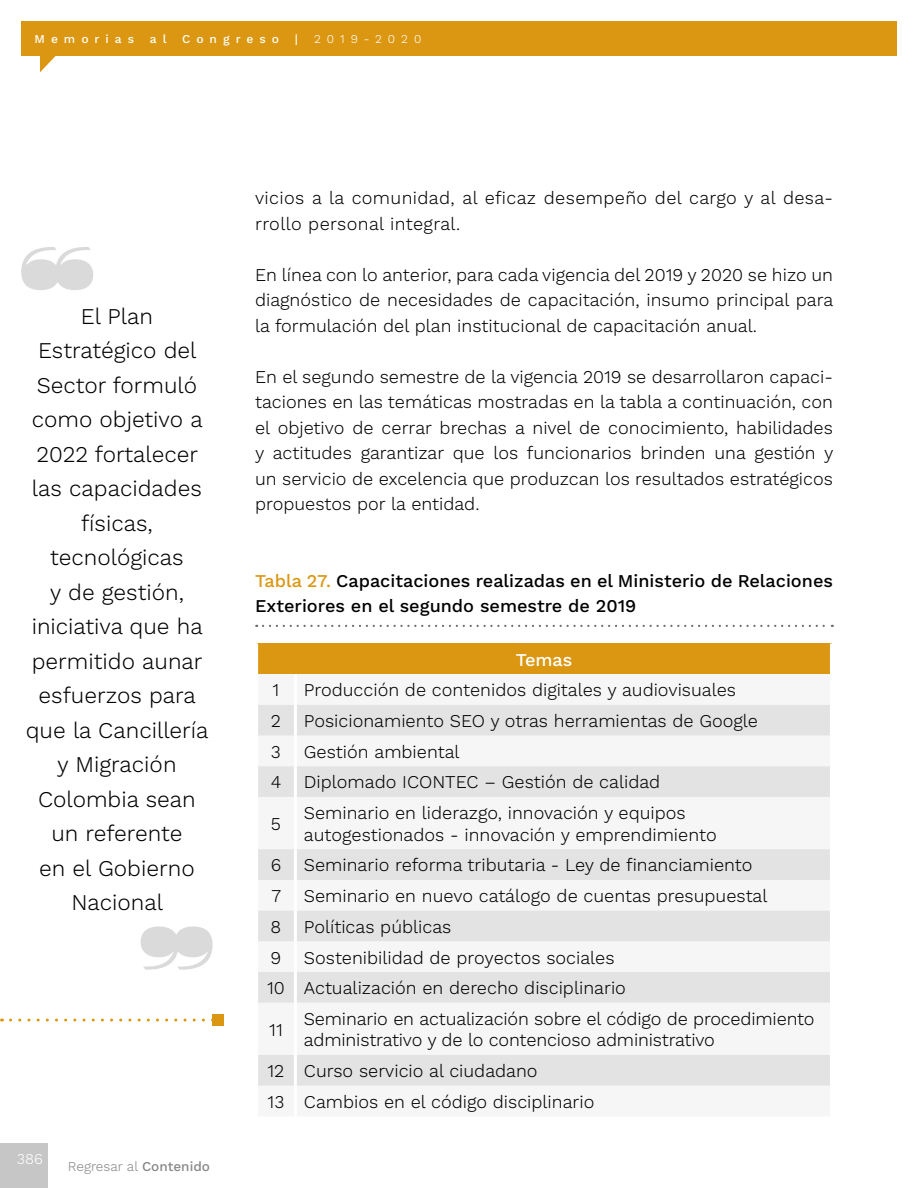
<style>
.page{position:relative;width:918px;height:1188px;background:#fff}
.page>*{position:absolute;margin:0;border:0;box-sizing:border-box;transform-origin:0 0}
.t1{font:300 22.5px/34.5px "Work Sans";color:#000;text-align:center}
.t2{font:300 18px/25.5px "Work Sans";color:#000}
.t3{font:500 18px/25.5px "Work Sans";color:#000}
.t4{font:300 18px/25.5px "Work Sans";letter-spacing:.02em;color:#000}
.t5{font:500 18px "Work Sans";color:#fff}
.t6{font:300 15px "Work Sans";color:#fff}
.t7{font:300 13.5px "Work Sans";color:#878787}
.t8{font:500 12px "Work Sans";letter-spacing:.5em;color:#fff}
.t9{font:300 12px "Work Sans";letter-spacing:.5em;color:#fff}
.s1{font-weight:500}
.s2{color:#db9711}
</style>
<div class="page">
<div style="left:0;top:1143px;width:47px;height:45px;background:#c6c6c6"></div>
<div style="left:21px;top:21px;width:876px;height:35px;background:#db9711"></div>
<svg style="left:40px;top:56px;width:16px;height:16px"></svg>
<svg style="left:263px;top:625px;width:570px;height:2px"></svg>
<div style="left:257px;top:644px;width:574px;height:30px;background:#db9711"></div>
<svg style="left:258px;top:705px;width:572px;height:381px;fill:#f6f6f6"></svg>
<hr style="left:255px;top:644px;width:3px;height:30px;background:#fff">
<hr style="left:830px;top:644px;width:3px;height:30px;background:#fff">
<hr style="left:294px;top:705px;width:3px;height:31px;background:#fff">
<hr style="left:294px;top:736px;width:3px;height:30px;background:#fff">
<hr style="left:294px;top:766px;width:3px;height:31px;background:#fff">
<hr style="left:294px;top:797px;width:3px;height:52px;background:#fff">
<hr style="left:294px;top:849px;width:3px;height:31px;background:#fff">
<hr style="left:294px;top:880px;width:3px;height:31px;background:#fff">
<hr style="left:294px;top:911px;width:3px;height:30px;background:#fff">
<hr style="left:294px;top:941px;width:3px;height:31px;background:#fff">
<hr style="left:294px;top:972px;width:3px;height:31px;background:#fff">
<hr style="left:294px;top:1003px;width:3px;height:52px;background:#fff">
<hr style="left:294px;top:1055px;width:3px;height:31px;background:#fff">
<svg style="left:21px;top:247px;width:72px;height:43px"></svg>
<svg style="left:11px;top:1019px;width:201px;height:3px"></svg>
<div style="left:212px;top:1014px;width:12px;height:12px;background:#db9711"></div>
<svg style="left:141px;top:926px;width:72px;height:44px"></svg>
<p class="t8" style="left:35px;top:32px;width:101px">Memorias</p>
<p class="t8" style="left:150px;top:32px;width:18px">a l</p>
<p class="t8" style="left:182px;top:32px;width:98px">Congreso</p>
<p class="t8" style="left:295px;top:32px;width:5px">|</p>
<p class="t9" style="left:314px;top:32px;width:109px">2019-2020</p>
<p class="t1" style="left:26px;top:300px;width:184px">El Plan<br>Estratégico del<br>Sector formuló como objetivo a<br>2022 fortalecer las capacidades físicas, tecnológicas<br>y de gestión, iniciativa que ha permitido aunar esfuerzos para que la Cancillería y Migración<br>Colombia sean un referente<br>en el Gobierno<br>Nacional</p>
<p class="t6" style="left:17px;top:1150px;width:28px">386</p>
<p class="t7" style="left:68px;top:1158px;width:144px">Regresar al <span class="s1">Contenido</span></p>
<p class="t4" style="left:255px;top:186px;width:579px">vicios a la comunidad, al eficaz desempeño del cargo y al desa&shy;rrollo personal integral.</p>
<p class="t2" style="left:255px;top:262px;width:580px;text-align:justify">En línea con lo anterior, para cada vigencia del 2019 y 2020 se hizo un diagnóstico de necesidades de capacitación, insumo principal para la formulación del plan institucional de capacitación anual.</p>
<p class="t2" style="left:255px;top:364px;width:580px;text-align:justify">En el segundo semestre de la vigencia 2019 se desarrollaron capaci&shy;taciones en las temáticas mostradas en la tabla a continuación, con el objetivo de cerrar brechas a nivel de conocimiento, habilidades y actitudes garantizar que los funcionarios brinden una gestión y un servicio de excelencia que produzcan los resultados estratégicos propuestos por la entidad.</p>
<p class="t3" style="left:255px;top:568px;width:579px"><span class="s2">Tabla 27.</span> Capacitaciones realizadas en el Ministerio de Relaciones<br>Exteriores en el segundo semestre de 2019</p>
<p class="t5" style="left:516px;top:649px;width:58px">Temas</p>
<p class="t2" style="left:273px;top:678px;width:8px">1</p>
<p class="t2" style="left:304px;top:678px;width:434px">Producción de contenidos digitales y audiovisuales</p>
<p class="t2" style="left:271px;top:709px;width:12px">2</p>
<p class="t2" style="left:304px;top:709px;width:456px">Posicionamiento SEO y otras herramientas de Google</p>
<p class="t2" style="left:271px;top:740px;width:12px">3</p>
<p class="t2" style="left:304px;top:740px;width:157px">Gestión ambiental</p>
<p class="t2" style="left:271px;top:770px;width:12px">4</p>
<p class="t2" style="left:304px;top:770px;width:358px">Diplomado ICONTEC – Gestión de calidad</p>
<p class="t2" style="left:271px;top:812px;width:12px">5</p>
<p class="t2" style="left:304px;top:803px;width:414px;line-height:21.6px">Seminario en liderazgo, innovación y equipos autogestionados - innovación y emprendimiento</p>
<p class="t2" style="left:271px;top:853px;width:12px">6</p>
<p class="t2" style="left:304px;top:853px;width:450px">Seminario reforma tributaria - Ley de financiamiento</p>
<p class="t2" style="left:271px;top:884px;width:11px">7</p>
<p class="t2" style="left:304px;top:884px;width:465px">Seminario en nuevo catálogo de cuentas presupuestal</p>
<p class="t2" style="left:271px;top:915px;width:12px">8</p>
<p class="t2" style="left:267px;top:912px;width:360px;line-height:30.8px;text-indent:37px">Políticas públicas<br>9 Sostenibilidad de proyectos sociales<br>10 Actualización en derecho disciplinario</p>
<p class="t2" style="left:269px;top:1018px;width:15px">11</p>
<p class="t2" style="left:304px;top:1009px;width:512px;line-height:21.6px">Seminario en actualización sobre el código de procedimiento administrativo y de lo contencioso administrativo</p>
<p class="t2" style="left:268px;top:1056px;width:328px;line-height:30.8px">12 Curso servicio al ciudadano<br>13 Cambios en el código disciplinario</p>
</div>
